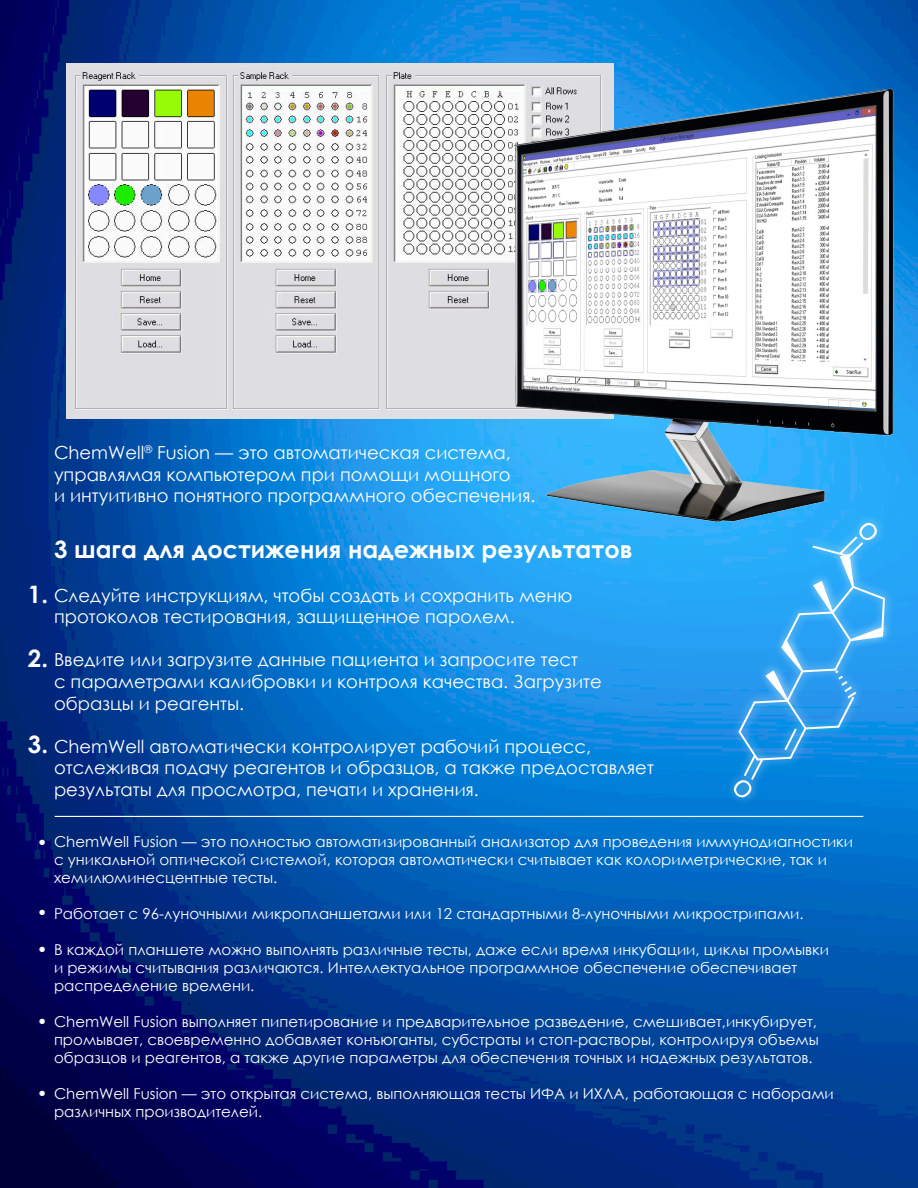
<style>
.page{position:relative;width:918px;height:1188px;background:#fff}
.page>*{position:absolute;margin:0;border:0;box-sizing:border-box;transform-origin:0 0}
.t1{font:700 24px "Century Gothic";color:#fff}
.t2{font:18px/21.6px "Century Gothic";color:#fff}
.t3{font:15px/18px "Century Gothic";color:#fff}
</style>
<div class="page">
<img style="left:0;top:0;width:918px;height:1188px">
<img style="left:66px;top:64px;width:326px;height:355px">
<img style="left:392px;top:52px;width:526px;height:499px">
<svg style="left:637px;top:492px;width:281px;height:333px;background:#1f91de"></svg>
<svg style="left:734px;top:522px;width:151px;height:276px;background:#31a2ef"></svg>
<hr style="left:55px;top:816px;width:808px;height:1px;background:#fff">
<p class="t2" style="left:54px;top:442px;width:483px">ChemWell<sup>®</sup> Fusion — это автоматическая система, управлямая компьютером при помощи мощного<br>и интуитивно понятного программного обеспечения.</p>
<p class="t1" style="left:28px;top:576px;width:22px">1.</p>
<p class="t1" style="left:28px;top:640px;width:22px">2.</p>
<p class="t1" style="left:28px;top:726px;width:22px">3.</p>
<p class="t1" style="left:54px;top:531px;width:580px">3 шага для достижения надежных результатов</p>
<p class="t2" style="left:54px;top:584px;width:520px">Следуйте инструкциям, чтобы создать и сохранить меню протоколов тестирования, защищенное паролем.</p>
<p class="t2" style="left:54px;top:649px;width:549px">Введите или загрузите данные пациента и запросите тест<br>с параметрами калибровки и контроля качества. Загрузите образцы и реагенты.</p>
<p class="t2" style="left:54px;top:735px;width:601px">ChemWell автоматически контролирует рабочий процесс, отслеживая подачу реагентов и образцов, а также предоставляет результаты для просмотра, печати и хранения.</p>
<p class="t2" style="left:37px;top:831px;width:12px">•</p>
<p class="t2" style="left:37px;top:902px;width:12px">•</p>
<p class="t2" style="left:37px;top:938px;width:12px">•</p>
<p class="t2" style="left:37px;top:1010px;width:12px">•</p>
<p class="t2" style="left:37px;top:1082px;width:12px">•</p>
<p class="t3" style="left:54px;top:832px;width:801px">ChemWell Fusion — это полностью автоматизированный анализатор для проведения иммунодиагностики с уникальной оптической системой, которая автоматически считывает как колориметрические, так и хемилюминесцентные тесты.</p>
<p class="t3" style="left:54px;top:904px;width:751px">Работает с 96-луночными микропланшетами или 12 стандартными 8-луночными микрострипами.</p>
<p class="t3" style="left:54px;top:940px;width:776px">В каждой планшете можно выполнять различные тесты, даже если время инкубации, циклы промывки и режимы считывания различаются. Интеллектуальное программное обеспечение обеспечивает распределение времени.</p>
<p class="t3" style="left:54px;top:1012px;width:766px">ChemWell Fusion выполняет пипетирование и предварительное разведение, смешивает,инкубирует, промывает, своевременно добавляет конъюганты, субстраты и стоп-растворы, контролируя объемы образцов и реагентов, а также другие параметры для обеспечения точных и надежных результатов.</p>
<p class="t3" style="left:54px;top:1084px;width:781px">ChemWell Fusion — это открытая система, выполняющая тесты ИФА и ИХЛА, работающая с наборами различных производителей.</p>
</div>
